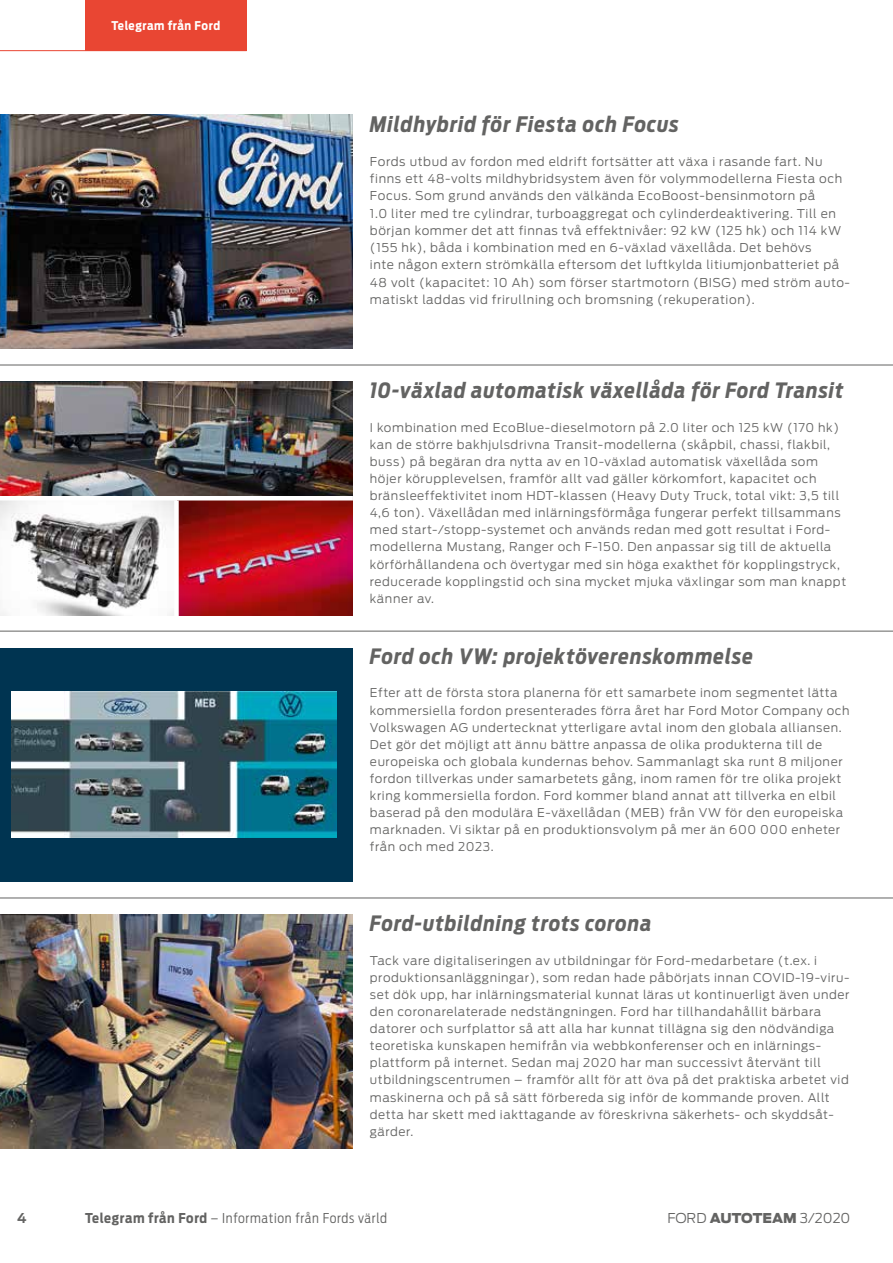
<style>
.page{position:relative;width:893px;height:1263px;background:#fff}
.page>*{position:absolute;margin:0;border:0;box-sizing:border-box;transform-origin:0 0}
.t1{font:italic 700 21.15px "Ford Antenna Cond";letter-spacing:.045em;color:#636362}
.t2{font:italic 700 21px "Ford Antenna Cond";letter-spacing:.045em;color:#636362}
.t3{font:300 13.5px "Ford Antenna Cond";letter-spacing:.05em;color:#636362}
.t4{font:300 13.5px "Ford Antenna";color:#636362}
.t5{font:700 13.5px "Ford Antenna";color:#636362}
.t6{font:300 12.15px/17.2px "Ford Antenna";letter-spacing:.05em;color:#636362}
.t7{font:300 12px/17.1px "Ford Antenna";letter-spacing:.05em;color:#636362}
.t8{font:700 12px "Ford Antenna Cond";letter-spacing:.05em;color:#fff}
.s1{font-weight:700}
.s2{font-weight:900}
</style>
<div class="page">
<div style="left:85px;top:0;width:162px;height:51px;background:#e94633"></div>
<hr style="left:0;top:50px;width:247px;height:1px;background:#e94633">
<img style="left:0;top:914px;width:353px;height:234px">
<img style="left:0;top:381px;width:353px;height:115px">
<img style="left:179px;top:500px;width:174px;height:115px">
<svg style="left:0;top:500px;width:174px;height:115px"></svg>
<img style="left:0;top:115px;width:353px;height:234px">
<div style="left:0;top:648px;width:353px;height:234px;background:#003451"></div>
<img style="left:12px;top:692px;width:325px;height:145px">
<hr style="left:0;top:365px;width:893px;height:1px;background:#636362">
<hr style="left:0;top:631px;width:893px;height:1px;background:#636362">
<hr style="left:0;top:897px;width:893px;height:1px;background:#636362">
<p class="t8" style="left:112px;top:15px;width:110px">Telegram från Ford</p>
<h1 class="t1" style="left:370px;top:105px;width:311px">Mildhybrid för Fiesta och Focus</h1>
<p class="t6" style="left:370px;top:151px;width:482px">Fords utbud av fordon med eldrift fortsätter att växa i rasande fart. Nu finns ett 48-volts mildhybridsystem även för volymmodellerna Fiesta och Focus. Som grund används den välkända EcoBoost-bensinmotorn på<br>1.0 liter med tre cylindrar, turboaggregat och cylinderdeaktivering. Till en början kommer det att finnas två effektnivåer: 92 kW (125 hk) och 114 kW (155 hk), båda i kombination med en 6-växlad växellåda. Det behövs<br>inte någon extern strömkälla eftersom det luftkylda litiumjonbatteriet på 48 volt (kapacitet: 10 Ah) som förser startmotorn (BISG) med ström auto&shy;matiskt laddas vid frirullning och bromsning (rekuperation).</p>
<h2 class="t2" style="left:370px;top:372px;width:475px">10-växlad automatisk växellåda för Ford Transit</h2>
<p class="t7" style="left:370px;top:417px;width:478px">I kombination med EcoBlue-dieselmotorn på 2.0 liter och 125 kW (170 hk) kan de större bakhjulsdrivna Transit-modellerna (skåpbil, chassi, flakbil, buss) på begäran dra nytta av en 10-växlad automatisk växellåda som höjer körupplevelsen, framför allt vad gäller körkomfort, kapacitet och bränsleeffektivitet inom HDT-klassen (Heavy Duty Truck, total vikt: 3,5 till 4,6 ton). Växellådan med inlärningsförmåga fungerar perfekt tillsammans med start-/stopp-systemet och används redan med gott resultat i Ford&shy;modellerna Mustang, Ranger och F-150. Den anpassar sig till de aktuella körförhållandena och övertygar med sin höga exakthet för kopplingstryck, reducerade kopplingstid och sina mycket mjuka växlingar som man knappt känner av.</p>
<h2 class="t2" style="left:370px;top:637px;width:385px">Ford och VW: projektöverenskommelse</h2>
<p class="t7" style="left:370px;top:683px;width:481px">Efter att de första stora planerna för ett samarbete inom segmentet lätta kommersiella fordon presenterades förra året har Ford Motor Company och Volkswagen AG undertecknat ytterligare avtal inom den globala alliansen.<br>Det gör det möjligt att ännu bättre anpassa de olika produkterna till de europeiska och globala kundernas behov. Sammanlagt ska runt 8 miljoner fordon tillverkas under samarbetets gång, inom ramen för tre olika projekt kring kommersiella fordon. Ford kommer bland annat att tillverka en elbil baserad på den modulära E-växellådan (MEB) från VW för den europeiska marknaden. Vi siktar på en produktionsvolym på mer än 600 000 enheter från och med 2023.</p>
<h2 class="t2" style="left:370px;top:905px;width:283px">Ford-utbildning trots corona</h2>
<p class="t7" style="left:370px;top:950px;width:481px">Tack vare digitaliseringen av utbildningar för Ford-medarbetare (t.ex. i produktionsanläggningar), som redan hade påbörjats innan COVID-19-viru&shy;set dök upp, har inlärningsmaterial kunnat läras ut kontinuerligt även under den coronarelaterade nedstängningen. Ford har tillhandahållit bärbara datorer och surfplattor så att alla har kunnat tillägna sig den nödvändiga teoretiska kunskapen hemifrån via webbkonferenser och en inlärnings&shy;plattform på internet. Sedan maj 2020 har man successivt återvänt till utbildningscentrumen – framför allt för att öva på det praktiska arbetet vid maskinerna och på så sätt förbereda sig inför de kommande proven. Allt detta har skett med iakttagande av föreskrivna säkerhets- och skyddsåt&shy;gärder.</p>
<p class="t3" style="left:85px;top:1206px;width:303px"><span class="s1">Telegram från Ford</span> – Information från Fords värld</p>
<p class="t5" style="left:17px;top:1206px;width:11px">4</p>
<p class="t4" style="left:667px;top:1206px;width:185px">FORD <span class="s2">AUTOTEAM</span> 3/2020</p>
</div>
